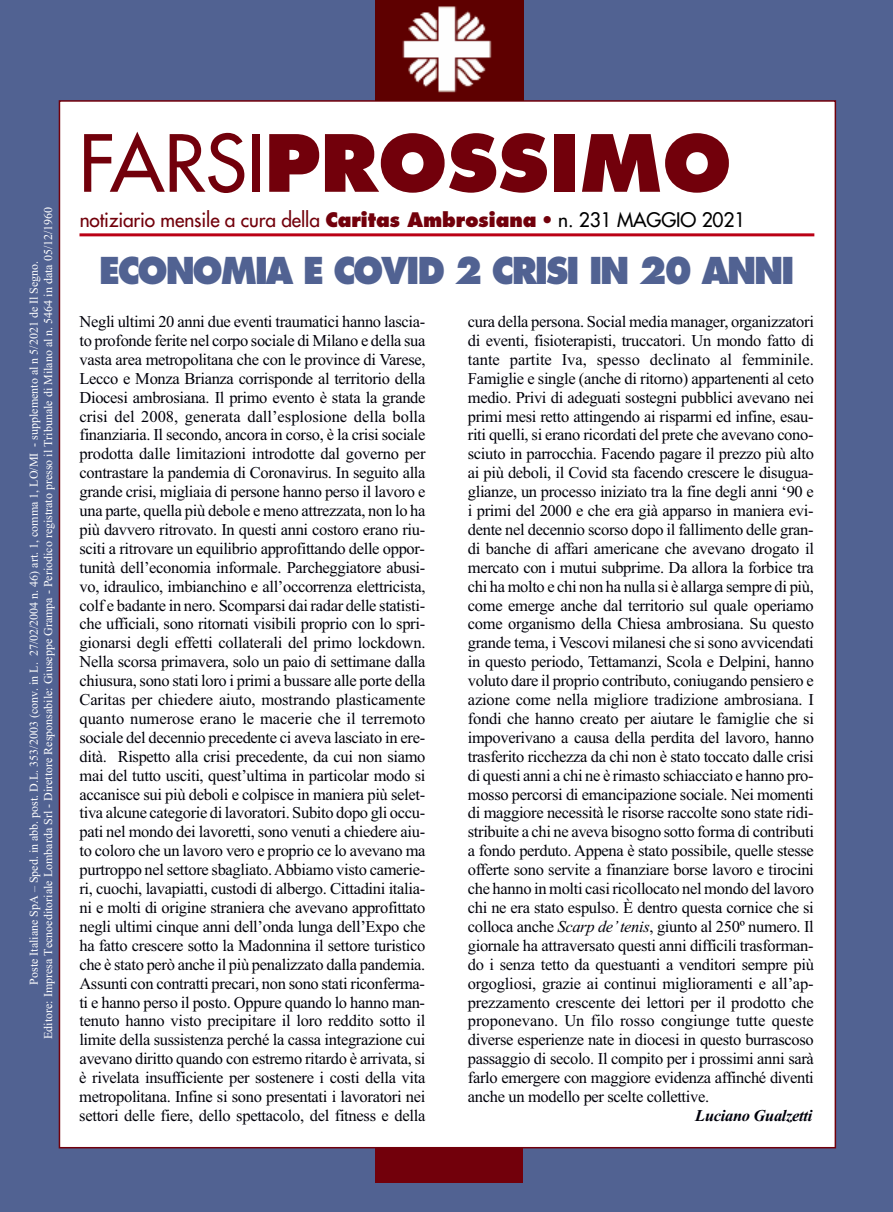
<style>
.page{position:relative;width:893px;height:1212px;background:#516292}
.page>*{position:absolute;margin:0;border:0;box-sizing:border-box;transform-origin:0 0}
.t1{font:800 76.5px "Futura";color:#72000b}
.t2{font:800 36px "Futura";letter-spacing:-.065em;color:#516292;scale:.93 1}
.t3{font:19.5px "Futura";letter-spacing:-.005em;color:#72000b}
.t4{font:16.5px/18.9px "Times New Roman";letter-spacing:-.02em;color:#00000a;text-align:justify}
.t5{font:italic 700 16.5px "Times New Roman";letter-spacing:-.02em;color:#00000a}
.t6{font:12px/14.4px "Times New Roman";color:#fff;text-align:center}
.s1{font-weight:400}
.s2{font-weight:800}
.s3{color:#000}
.s4{font-style:italic}
</style>
<div class="page">
<div style="left:60px;top:102px;width:775px;height:1045px;background:#fff"></div>
<div style="left:375px;top:1149px;width:148px;height:34px;background:#72000b"></div>
<hr style="left:79px;top:233px;width:735px;height:3px;background:#ba0015">
<img style="left:375px;top:0;width:148px;height:100px">
<p class="t6" style="left:27px;top:1039px;width:834px;rotate:-90deg">Poste Italiane SpA – Sped. in abb. post. D.L. 353/2003 (conv. in L. 27/02/2004 n. 46) art. 1, comma 1, LO/MI - supplemento al n 5/2021 de Il Segno.<br>Editore: Impresa Tecnoeditoriale Lombarda Srl - Direttore Responsabile: Giuseppe Grampa - Periodico registrato presso il Tribunale di Milano al n. 5464 in data 05/12/1960</p>
<h1 class="t1" style="left:79px;top:130px;width:654px"><span class="s1">FARSI</span>PROSSIMO</h1>
<p class="t3" style="left:80px;top:211px;width:667px">notiziario mensile a cura della <span class="s2">Caritas Ambrosiana</span> • <span class="s3">n. 231 MAGGIO 2021</span></p>
<h2 class="t2" style="left:99px;top:255px;width:749px">ECONOMIA E COVID 2 CRISI IN 20 ANNI</h2>
<p class="t4" style="left:79px;top:312px;width:348px">Negli ultimi 20 anni due eventi traumatici hanno lascia&shy;to profonde ferite nel corpo sociale di Milano e della sua vasta area metropolitana che con le province di Varese, Lecco e Monza Brianza corrisponde al territorio della Diocesi ambrosiana. Il primo evento è stata la grande crisi del 2008, generata dall’esplosione della bolla finanziaria. Il secondo, ancora in corso, è la crisi sociale prodotta dalle limitazioni introdotte dal governo per contrastare la pandemia di Coronavirus. In seguito alla grande crisi, migliaia di persone hanno perso il lavoro e una parte, quella più debole e meno attrezzata, non lo ha più davvero ritrovato. In questi anni costoro erano riu&shy;sciti a ritrovare un equilibrio approfittando delle oppor&shy;tunità dell’economia informale. Parcheggiatore abusi&shy;vo, idraulico, imbianchino e all’occorrenza elettricista, colf e badante in nero. Scomparsi dai radar delle statisti&shy;che ufficiali, sono ritornati visibili proprio con lo spri&shy;gionarsi degli effetti collaterali del primo lockdown.<br>Nella scorsa primavera, solo un paio di settimane dalla chiusura, sono stati loro i primi a bussare alle porte della Caritas per chiedere aiuto, mostrando plasticamente quanto numerose erano le macerie che il terremoto sociale del decennio precedente ci aveva lasciato in ere&shy;dità. Rispetto alla crisi precedente, da cui non siamo mai del tutto usciti, quest’ultima in particolar modo si accanisce sui più deboli e colpisce in maniera più selet&shy;tiva alcune categorie di lavoratori. Subito dopo gli occu&shy;pati nel mondo dei lavoretti, sono venuti a chiedere aiu&shy;to coloro che un lavoro vero e proprio ce lo avevano ma purtroppo nel settore sbagliato.Abbiamo visto camerie&shy;ri, cuochi, lavapiatti, custodi di albergo. Cittadini italia&shy;ni e molti di origine straniera che avevano approfittato negli ultimi cinque anni dell’onda lunga dell’Expo che ha fatto crescere sotto la Madonnina il settore turistico che è stato però anche il più penalizzato dalla pandemia.<br>Assunti con contratti precari, non sono stati riconferma&shy;ti e hanno perso il posto. Oppure quando lo hanno man&shy;tenuto hanno visto precipitare il loro reddito sotto il limite della sussistenza perché la cassa integrazione cui avevano diritto quando con estremo ritardo è arrivata, si è rivelata insufficiente per sostenere i costi della vita metropolitana. Infine si sono presentati i lavoratori nei settori delle fiere, dello spettacolo, del fitness e della</p>
<p class="t4" style="left:468px;top:312px;width:348px">cura della persona. Social media manager, organizzatori di eventi, fisioterapisti, truccatori. Un mondo fatto di tante partite Iva, spesso declinato al femminile.<br>Famiglie e single (anche di ritorno) appartenenti al ceto medio. Privi di adeguati sostegni pubblici avevano nei primi mesi retto attingendo ai risparmi ed infine, esau&shy;riti quelli, si erano ricordati del prete che avevano cono&shy;sciuto in parrocchia. Facendo pagare il prezzo più alto ai più deboli, il Covid sta facendo crescere le disugua&shy;glianze, un processo iniziato tra la fine degli anni ‘90 e i primi del 2000 e che era già apparso in maniera evi&shy;dente nel decennio scorso dopo il fallimento delle gran&shy;di banche di affari americane che avevano drogato il mercato con i mutui subprime. Da allora la forbice tra chi ha molto e chi non ha nulla si è allarga sempre di più, come emerge anche dal territorio sul quale operiamo come organismo della Chiesa ambrosiana. Su questo grande tema, i Vescovi milanesi che si sono avvicendati in questo periodo, Tettamanzi, Scola e Delpini, hanno voluto dare il proprio contributo, coniugando pensiero e azione come nella migliore tradizione ambrosiana. I fondi che hanno creato per aiutare le famiglie che si impoverivano a causa della perdita del lavoro, hanno trasferito ricchezza da chi non è stato toccato dalle crisi di questi anni a chi ne è rimasto schiacciato e hanno pro&shy;mosso percorsi di emancipazione sociale. Nei momenti di maggiore necessità le risorse raccolte sono state ridi&shy;stribuite a chi ne aveva bisogno sotto forma di contributi a fondo perduto. Appena è stato possibile, quelle stesse offerte sono servite a finanziare borse lavoro e tirocini che hanno in molti casi ricollocato nel mondo del lavoro chi ne era stato espulso. È dentro questa cornice che si colloca anche <span class="s4">Scarp de’tenis</span>, giunto al 250º numero. Il giornale ha attraversato questi anni difficili trasforman&shy;do i senza tetto da questuanti a venditori sempre più orgogliosi, grazie ai continui miglioramenti e all’ap&shy;prezzamento crescente dei lettori per il prodotto che proponevano. Un filo rosso congiunge tutte queste diverse esperienze nate in diocesi in questo burrascoso passaggio di secolo. Il compito per i prossimi anni sarà farlo emergere con maggiore evidenza affinché diventi anche un modello per scelte collettive.</p>
<p class="t5" style="left:695px;top:1105px;width:119px">Luciano Gualzetti</p>
</div>
